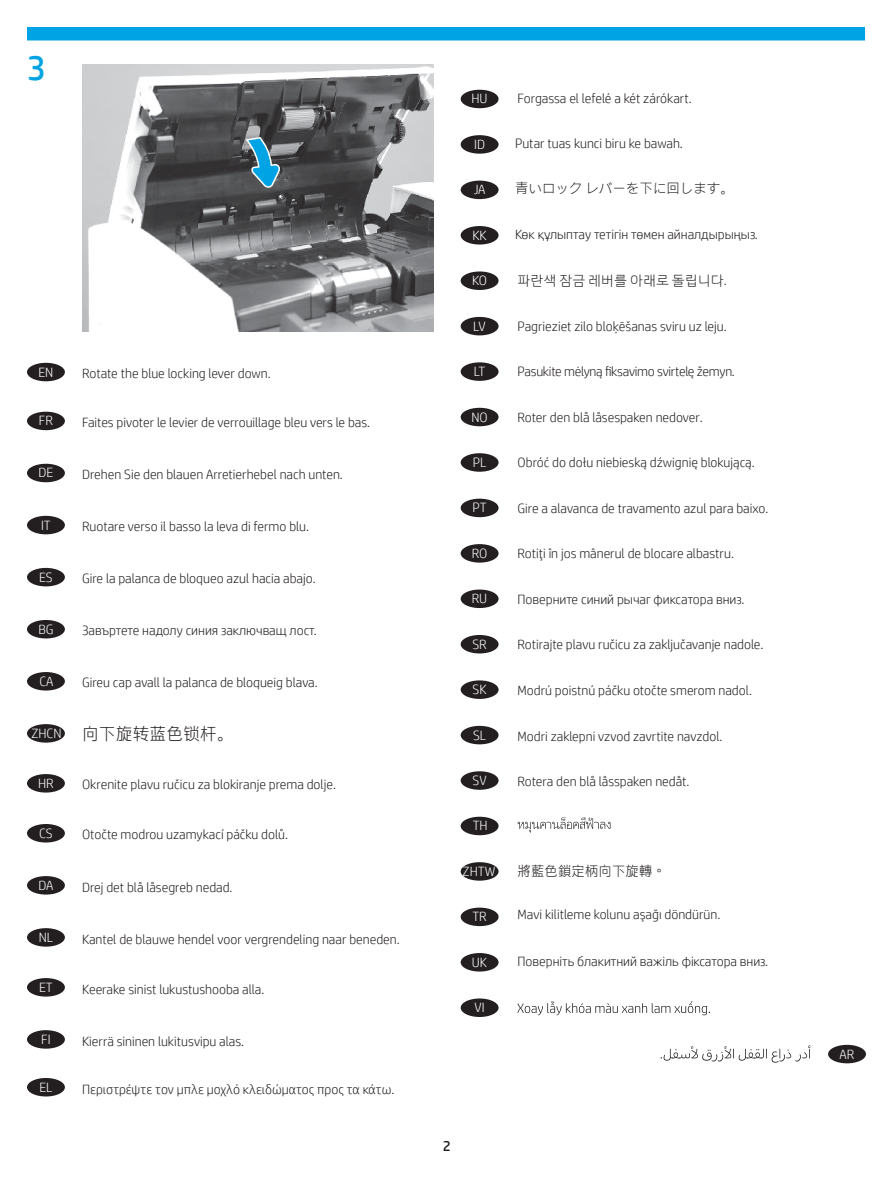
<style>
.page{position:relative;width:893px;height:1188px;background:#fff}
.page>*{position:absolute;margin:0;border:0;box-sizing:border-box;transform-origin:0 0}
.t1{font:36px "HP Simplified";color:#00a4e4}
.t2{font:300 16.8px "HP Simplified Hans";color:#231f20}
.t3{font:15px "HP Simplified";color:#231f20}
.t4{font:300 13.5px "HP Simplified";color:#231f20}
.t5{font:300 13.5px "HP Simplified";color:#fff}
.t6{font:300 13.5px "HP Simplified";letter-spacing:-.02em;color:#231f20}
.t7{font:300 13.5px "HP Simplified Jpan";color:#231f20}
.t8{font:300 13.5px "HP Simplified Hangeul";color:#231f20}
.t9{font:300 13.5px "HP Simplified Hant";color:#231f20}
.s1{font-family:"HP Simplified";font-size:13.5px;color:#fff}
</style>
<div class="page">
<img style="left:82px;top:65px;width:351px;height:267px">
<svg style="left:244px;top:136px;width:36px;height:52px;background:#4a849c"></svg>
<div style="left:27px;top:27px;width:838px;height:14px;background:#00a4e4"></div>
<div style="left:27px;top:363px;width:38px;height:18px;background:#231f20;border-radius:50%"></div>
<div style="left:27px;top:412px;width:38px;height:18px;background:#231f20;border-radius:50%"></div>
<div style="left:27px;top:464px;width:38px;height:18px;background:#231f20;border-radius:50%"></div>
<div style="left:27px;top:516px;width:38px;height:18px;background:#231f20;border-radius:50%"></div>
<div style="left:27px;top:568px;width:38px;height:18px;background:#231f20;border-radius:50%"></div>
<div style="left:27px;top:620px;width:38px;height:18px;background:#231f20;border-radius:50%"></div>
<div style="left:27px;top:672px;width:38px;height:19px;background:#231f20;border-radius:50%"></div>
<div style="left:27px;top:724px;width:38px;height:19px;background:#231f20;border-radius:50%"></div>
<div style="left:27px;top:774px;width:38px;height:19px;background:#231f20;border-radius:50%"></div>
<div style="left:27px;top:824px;width:38px;height:19px;background:#231f20;border-radius:50%"></div>
<div style="left:27px;top:876px;width:38px;height:19px;background:#231f20;border-radius:50%"></div>
<div style="left:27px;top:928px;width:38px;height:19px;background:#231f20;border-radius:50%"></div>
<div style="left:27px;top:978px;width:38px;height:19px;background:#231f20;border-radius:50%"></div>
<div style="left:27px;top:1030px;width:38px;height:19px;background:#231f20;border-radius:50%"></div>
<div style="left:27px;top:1078px;width:38px;height:19px;background:#231f20;border-radius:50%"></div>
<div style="left:461px;top:90px;width:38px;height:18px;background:#231f20;border-radius:50%"></div>
<div style="left:461px;top:135px;width:38px;height:19px;background:#231f20;border-radius:50%"></div>
<div style="left:461px;top:181px;width:38px;height:18px;background:#231f20;border-radius:50%"></div>
<div style="left:461px;top:226px;width:38px;height:19px;background:#231f20;border-radius:50%"></div>
<div style="left:461px;top:271px;width:38px;height:19px;background:#231f20;border-radius:50%"></div>
<div style="left:461px;top:317px;width:38px;height:18px;background:#231f20;border-radius:50%"></div>
<div style="left:461px;top:362px;width:38px;height:19px;background:#231f20;border-radius:50%"></div>
<div style="left:461px;top:408px;width:38px;height:18px;background:#231f20;border-radius:50%"></div>
<div style="left:461px;top:453px;width:38px;height:19px;background:#231f20;border-radius:50%"></div>
<div style="left:461px;top:499px;width:38px;height:18px;background:#231f20;border-radius:50%"></div>
<div style="left:461px;top:544px;width:38px;height:19px;background:#231f20;border-radius:50%"></div>
<div style="left:461px;top:590px;width:38px;height:18px;background:#231f20;border-radius:50%"></div>
<div style="left:461px;top:635px;width:38px;height:18px;background:#231f20;border-radius:50%"></div>
<div style="left:461px;top:680px;width:38px;height:19px;background:#231f20;border-radius:50%"></div>
<div style="left:461px;top:726px;width:38px;height:18px;background:#231f20;border-radius:50%"></div>
<div style="left:461px;top:771px;width:38px;height:19px;background:#231f20;border-radius:50%"></div>
<div style="left:461px;top:817px;width:38px;height:18px;background:#231f20;border-radius:50%"></div>
<svg style="left:518px;top:817px;width:92px;height:16px"></svg>
<div style="left:461px;top:862px;width:38px;height:19px;background:#231f20;border-radius:50%"></div>
<div style="left:461px;top:908px;width:38px;height:18px;background:#231f20;border-radius:50%"></div>
<div style="left:461px;top:953px;width:38px;height:19px;background:#231f20;border-radius:50%"></div>
<div style="left:461px;top:998px;width:38px;height:19px;background:#231f20;border-radius:50%"></div>
<svg style="left:517px;top:1001px;width:193px;height:14px"></svg>
<div style="left:828px;top:1045px;width:38px;height:18px;background:#231f20;border-radius:50%"></div>
<svg style="left:661px;top:1045px;width:150px;height:18px"></svg>
<h1 class="t1" style="left:27px;top:44px;width:21px">3</h1>
<p class="t5" style="left:38px;top:363px;width:17px">EN</p>
<p class="t4" style="left:82px;top:364px;width:190px">Rotate the blue locking lever down.</p>
<p class="t5" style="left:39px;top:412px;width:15px">FR</p>
<p class="t4" style="left:82px;top:413px;width:290px">Faites pivoter le levier de verrouillage bleu vers le bas.</p>
<p class="t5" style="left:38px;top:464px;width:16px">DE</p>
<p class="t4" style="left:82px;top:465px;width:262px">Drehen Sie den blauen Arretierhebel nach unten.</p>
<p class="t5" style="left:41px;top:516px;width:11px">IT</p>
<p class="t4" style="left:82px;top:518px;width:229px">Ruotare verso il basso la leva di fermo blu.</p>
<p class="t5" style="left:39px;top:568px;width:15px">ES</p>
<p class="t4" style="left:82px;top:570px;width:235px">Gire la palanca de bloqueo azul hacia abajo.</p>
<p class="t5" style="left:38px;top:620px;width:17px">BG</p>
<p class="t4" style="left:82px;top:622px;width:236px">Завъртете надолу синия заключващ лост.</p>
<p class="t5" style="left:39px;top:672px;width:16px">CA</p>
<p class="t4" style="left:82px;top:674px;width:237px">Gireu cap avall la palanca de bloqueig blava.</p>
<p class="t2" style="left:31px;top:725px;width:204px"><span class="s1">ZHCN</span> 向下旋转蓝色锁杆。</p>
<p class="t5" style="left:38px;top:774px;width:17px">HR</p>
<p class="t4" style="left:82px;top:776px;width:255px">Okrenite plavu ručicu za blokiranje prema dolje.</p>
<p class="t5" style="left:39px;top:824px;width:15px">CS</p>
<p class="t4" style="left:82px;top:826px;width:207px">Otočte modrou uzamykací páčku dolů.</p>
<p class="t5" style="left:38px;top:876px;width:17px">DA</p>
<p class="t4" style="left:82px;top:878px;width:152px">Drej det blå låsegreb nedad.</p>
<p class="t5" style="left:39px;top:928px;width:16px">NL</p>
<p class="t4" style="left:82px;top:930px;width:319px">Kantel de blauwe hendel voor vergrendeling naar beneden.</p>
<p class="t5" style="left:39px;top:978px;width:15px">ET</p>
<p class="t4" style="left:82px;top:980px;width:184px">Keerake sinist lukustushooba alla.</p>
<p class="t5" style="left:41px;top:1030px;width:11px">FI</p>
<p class="t4" style="left:82px;top:1032px;width:164px">Kierrä sininen lukitusvipu alas.</p>
<p class="t5" style="left:39px;top:1078px;width:15px">EL</p>
<p class="t4" style="left:82px;top:1080px;width:314px">Περιστρέψτε τον μπλε μοχλό κλειδώματος προς τα κάτω.</p>
<p class="t5" style="left:472px;top:90px;width:18px">HU</p>
<p class="t4" style="left:518px;top:89px;width:176px">Forgassa el lefelé a két zárókart.</p>
<p class="t5" style="left:474px;top:135px;width:12px">ID</p>
<p class="t4" style="left:515px;top:135px;width:169px">Putar tuas kunci biru ke bawah.</p>
<p class="t5" style="left:474px;top:181px;width:13px">JA</p>
<p class="t7" style="left:515px;top:180px;width:220px">青いロック レバーを下に回します。</p>
<p class="t5" style="left:472px;top:226px;width:16px">KK</p>
<p class="t4" style="left:515px;top:226px;width:244px">Көк құлыптау тетігін төмен айналдырыңыз.</p>
<p class="t5" style="left:472px;top:272px;width:16px">KO</p>
<p class="t8" style="left:518px;top:272px;width:211px">파란색 잠금 레버를 아래로 돌립니다.</p>
<p class="t5" style="left:473px;top:317px;width:14px">LV</p>
<p class="t4" style="left:518px;top:317px;width:211px">Pagrieziet zilo bloķēšanas sviru uz leju.</p>
<p class="t5" style="left:474px;top:363px;width:13px">LT</p>
<p class="t6" style="left:518px;top:363px;width:219px">Pasukite mėlyną fiksavimo svirtelę žemyn.</p>
<p class="t5" style="left:471px;top:408px;width:18px">NO</p>
<p class="t4" style="left:518px;top:408px;width:187px">Roter den blå låsespaken nedover.</p>
<p class="t5" style="left:473px;top:453px;width:15px">PL</p>
<p class="t4" style="left:518px;top:454px;width:239px">Obróć do dołu niebieską dźwignię blokującą.</p>
<p class="t5" style="left:473px;top:499px;width:16px">PT</p>
<p class="t4" style="left:518px;top:499px;width:252px">Gire a alavanca de travamento azul para baixo.</p>
<p class="t5" style="left:472px;top:544px;width:17px">RO</p>
<p class="t4" style="left:518px;top:545px;width:218px">Rotiţi în jos mânerul de blocare albastru.</p>
<p class="t5" style="left:472px;top:590px;width:17px">RU</p>
<p class="t4" style="left:518px;top:590px;width:228px">Поверните синий рычаг фиксатора вниз.</p>
<p class="t5" style="left:472px;top:635px;width:16px">SR</p>
<p class="t4" style="left:518px;top:636px;width:247px">Rotirajte plavu ručicu za zaključavanje nadole.</p>
<p class="t5" style="left:473px;top:681px;width:16px">SK</p>
<p class="t4" style="left:518px;top:682px;width:236px">Modrú poistnú páčku otočte smerom nadol.</p>
<p class="t5" style="left:473px;top:726px;width:15px">SL</p>
<p class="t4" style="left:518px;top:727px;width:207px">Modri zaklepni vzvod zavrtite navzdol.</p>
<p class="t5" style="left:473px;top:772px;width:15px">SV</p>
<p class="t4" style="left:518px;top:773px;width:174px">Rotera den blå låsspaken nedåt.</p>
<p class="t5" style="left:473px;top:817px;width:16px">TH</p>
<p class="t5" style="left:463px;top:862px;width:34px">ZHTW</p>
<p class="t9" style="left:518px;top:863px;width:150px">將藍色鎖定柄向下旋轉。</p>
<p class="t5" style="left:472px;top:908px;width:16px">TR</p>
<p class="t4" style="left:518px;top:905px;width:204px">Mavi kilitleme kolunu aşağı döndürün.</p>
<p class="t5" style="left:472px;top:953px;width:17px">UK</p>
<p class="t4" style="left:518px;top:953px;width:252px">Поверніть блакитний важіль фіксатора вниз.</p>
<p class="t5" style="left:475px;top:999px;width:12px">VI</p>
<p class="t3" style="left:443px;top:1136px;width:10px">2</p>
<p class="t5" style="left:840px;top:1045px;width:16px">AR</p>
</div>
